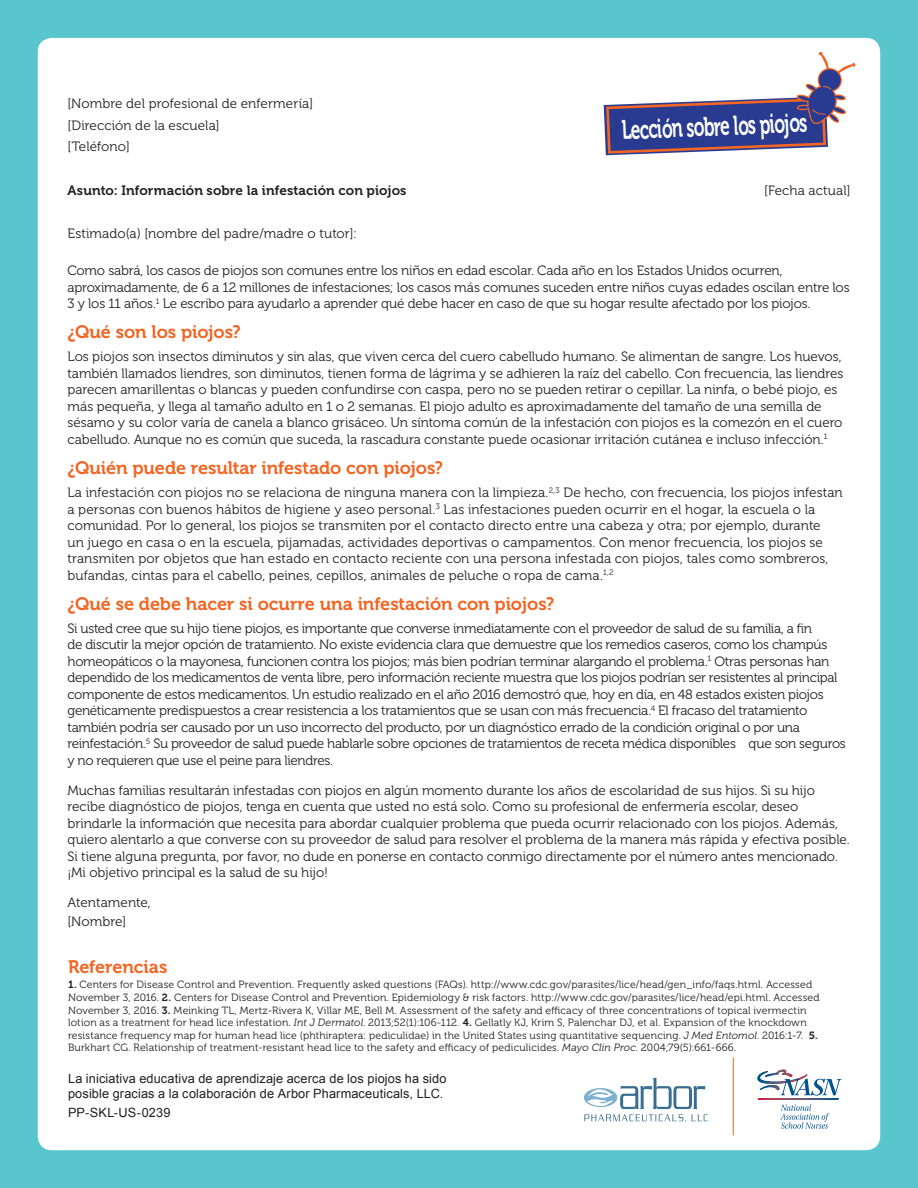
<style>
.page{position:relative;width:918px;height:1188px;background:#59c6cd}
.page>*{position:absolute;margin:0;border:0;box-sizing:border-box;transform-origin:0 0}
.t1{font:26.85px "Museo 700";color:#fff;scale:.66 1}
.t2{font:18px "Museo 700";letter-spacing:-.005em;color:#f36421}
.t3{font:13.5px/16.5px "Museo 300";letter-spacing:-.005em;color:#231f20}
.t4{font:13.5px/16.5px "Museo 300";letter-spacing:-.025em;color:#231f20}
.t5{font:13.5px "Museo 700";letter-spacing:.005em;color:#231f20}
.t6{font:12.75px/15.3px "Arial";letter-spacing:.01em;color:#231f20}
.t7{font:10.5px/12.6px "Museo 300";letter-spacing:.015em;color:#231f20}
.s1{font-family:"Museo 700"}
.s2{font-style:italic}
.s3{font-size:27.15px}
.s4{font-size:27px}
.s5{font-size:27.3px}
</style>
<div class="page">
<div style="left:38px;top:38px;width:842px;height:1112px;background:#fff;border-radius:14px"></div>
<svg style="left:757px;top:1070px;width:85px;height:59px"></svg>
<hr style="left:733px;top:1058px;width:1px;height:77px;background:#f36421">
<svg style="left:584px;top:1078px;width:124px;height:44px"></svg>
<svg style="left:604px;top:51px;width:252px;height:104px"></svg>
<p class="t3" style="left:68px;top:93px;width:247px;line-height:21.8px">[Nombre del profesional de enfermería] [Dirección de la escuela]<br>[Teléfono]</p>
<p class="t5" style="left:68px;top:183px;width:341px">Asunto: Información sobre la infestación con piojos</p>
<p class="t3" style="left:764px;top:182px;width:88px">[Fecha actual]</p>
<p class="t3" style="left:68px;top:226px;width:291px">Estimado(a) [nombre del padre/madre o tutor]:</p>
<p class="t3" style="left:68px;top:262px;width:784px">Como sabrá, los casos de piojos son comunes entre los niños en edad escolar. Cada año en los Estados Unidos ocurren, aproximadamente, de 6 a 12 millones de infestaciones; los casos más comunes suceden entre niños cuyas edades oscilan entre los<br>3 y los 11 años.<sup>1</sup> Le escribo para ayudarlo a aprender qué debe hacer en caso de que su hogar resulte afectado por los piojos.</p>
<h2 class="t2" style="left:68px;top:322px;width:175px">¿Qué son los piojos?</h2>
<p class="t3" style="left:68px;top:349px;width:777px">Los piojos son insectos diminutos y sin alas, que viven cerca del cuero cabelludo humano. Se alimentan de sangre. Los huevos, también llamados liendres, son diminutos, tienen forma de lágrima y se adhieren la raíz del cabello. Con frecuencia, las liendres parecen amarillentas o blancas y pueden confundirse con caspa, pero no se pueden retirar o cepillar. La ninfa, o bebé piojo, es más pequeña, y llega al tamaño adulto en 1 o 2 semanas. El piojo adulto es aproximadamente del tamaño de una semilla de sésamo y su color varía de canela a blanco grisáceo. Un síntoma común de la infestación con piojos es la comezón en el cuero cabelludo. Aunque no es común que suceda, la rascadura constante puede ocasionar irritación cutánea e incluso infección.<sup>1</sup></p>
<h2 class="t2" style="left:68px;top:458px;width:377px">¿Quién puede resultar infestado con piojos?</h2>
<p class="t3" style="left:67px;top:484px;width:777px">La infestación con piojos no se relaciona de ninguna manera con la limpieza.<sup>2,3</sup> De hecho, con frecuencia, los piojos infestan a personas con buenos hábitos de higiene y aseo personal.<sup>3</sup> Las infestaciones pueden ocurrir en el hogar, la escuela o la comunidad. Por lo general, los piojos se transmiten por el contacto directo entre una cabeza y otra; por ejemplo, durante<br>un juego en casa o en la escuela, pijamadas, actividades deportivas o campamentos. Con menor frecuencia, los piojos se transmiten por objetos que han estado en contacto reciente con una persona infestada con piojos, tales como sombreros, bufandas, cintas para el cabello, peines, cepillos, animales de peluche o ropa de cama.<sup>1,2</sup></p>
<h2 class="t2" style="left:67px;top:593px;width:489px">¿Qué se debe hacer si ocurre una infestación con piojos?</h2>
<p class="t4" style="left:67px;top:620px;width:780px">Si usted cree que su hijo tiene piojos, es importante que converse inmediatamente con el proveedor de salud de su familia, a fin<br>de discutir la mejor opción de tratamiento. No existe evidencia clara que demuestre que los remedios caseros, como los champús homeopáticos o la mayonesa, funcionen contra los piojos; más bien podrían terminar alargando el problema.<sup>1</sup> Otras personas han dependido de los medicamentos de venta libre, pero información reciente muestra que los piojos podrían ser resistentes al principal componente de estos medicamentos. Un estudio realizado en el año 2016 demostró que, hoy en día, en 48 estados existen piojos genéticamente predispuestos a crear resistencia a los tratamientos que se usan con más frecuencia.<sup>4</sup> El fracaso del tratamiento también podría ser causado por un uso incorrecto del producto, por un diagnóstico errado de la condición original o por una reinfestación.<sup>5</sup> Su proveedor de salud puede hablarle sobre opciones de tratamientos de receta médica disponibles que son seguros y no requieren que use el peine para liendres.</p>
<p class="t3" style="left:68px;top:782px;width:784px">Muchas familias resultarán infestadas con piojos en algún momento durante los años de escolaridad de sus hijos. Si su hijo recibe diagnóstico de piojos, tenga en cuenta que usted no está solo. Como su profesional de enfermería escolar, deseo brindarle la información que necesita para abordar cualquier problema que pueda ocurrir relacionado con los piojos. Además, quiero alentarlo a que converse con su proveedor de salud para resolver el problema de la manera más rápida y efectiva posible.<br>Si tiene alguna pregunta, por favor, no dude en ponerse en contacto conmigo directamente por el número antes mencionado. ¡Mi objetivo principal es la salud de su hijo!</p>
<p class="t3" style="left:68px;top:894px;width:85px;line-height:18.8px">Atentamente, [Nombre]</p>
<h2 class="t2" style="left:68px;top:956px;width:101px">Referencias</h2>
<p class="t7" style="left:68px;top:979px;width:753px"><span class="s1">1.</span> Centers for Disease Control and Prevention. Frequently asked questions (FAQs). http://www.cdc.gov/parasites/lice/head/gen_info/faqs.html. Accessed November 3, 2016. <span class="s1">2.</span> Centers for Disease Control and Prevention. Epidemiology &amp; risk factors. http://www.cdc.gov/parasites/lice/head/epi.html. Accessed November 3, 2016. <span class="s1">3.</span> Meinking TL, Mertz-Rivera K, Villar ME, Bell M. Assessment of the safety and efficacy of three concentrations of topical ivermectin lotion as a treatment for head lice infestation. <span class="s2">Int J Dermatol</span>. 2013;52(1):106-112. <span class="s1">4.</span> Gellatly KJ, Krim S, Palenchar DJ, et al. Expansion of the knockdown resistance frequency map for human head lice (phthiraptera: pediculidae) in the United States using quantitative sequencing. <span class="s2">J Med Entomol</span>. 2016:1-7. <span class="s1">5.<br></span>Burkhart CG. Relationship of treatment-resistant head lice to the safety and efficacy of pediculicides. <span class="s2">Mayo Clin Proc</span>. 2004;79(5):661-666.</p>
<p class="t6" style="left:68px;top:1071px;width:380px">La iniciativa educativa de aprendizaje acerca de los piojos ha sido posible gracias a la colaboración de Arbor Pharmaceuticals, LLC.</p>
<p class="t6" style="left:68px;top:1105px;width:104px">PP-SKL-US-0239</p>
<h1 class="t1" style="left:621px;top:115px;width:283px;rotate:-2deg">Lecc<span class="s3">ió</span><span class="s4">n</span> <span class="s3">s</span><span class="s4">o</span>bre <span class="s5">lo</span>s <span class="s4">p</span><span class="s3">io</span><span class="s4">jo</span>s</h1>
</div>
